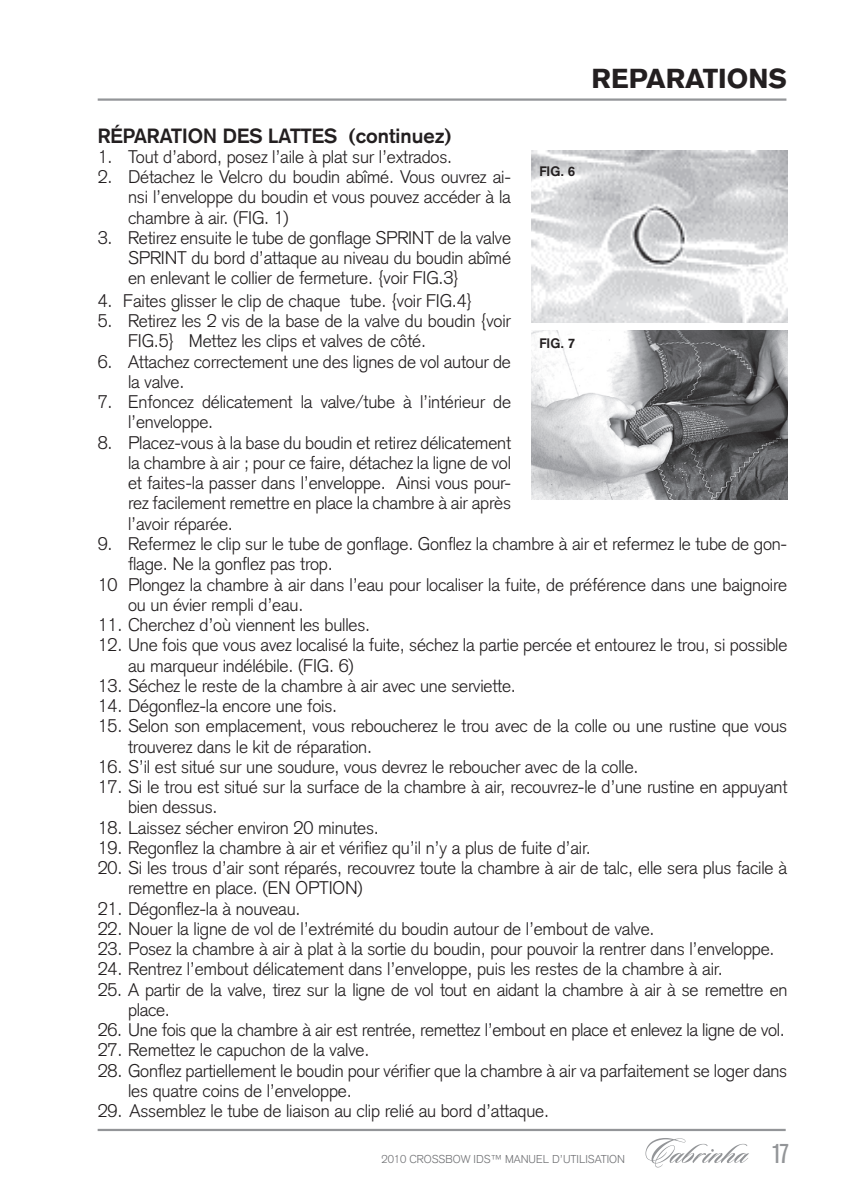
<style>
.page{position:relative;width:849px;height:1193px;background:#fff}
.page>*{position:absolute;margin:0;border:0;box-sizing:border-box;transform-origin:0 0}
.t1{font:900 27px "Akzidenz Grotesk";color:#231f20}
.t2{font:condensed 27px "Akzidenz Grotesk BE";color:#939598}
.t3{font:700 20.25px "Akzidenz Grotesk";color:#231f20}
.t4{font:300 18px/20.2px "Akzidenz Grotesk";letter-spacing:-.01em;color:#231f20}
.t5{font:700 13.5px "Akzidenz Grotesk";color:#231f20}
.t6{font:300 11.25px "Akzidenz Grotesk";color:#717275}
</style>
<div class="page">
<hr style="left:98px;top:1129px;width:687px;height:2px;background:#939598">
<svg style="left:645px;top:1138px;width:103px;height:29px"></svg>
<hr style="left:98px;top:98px;width:688px;height:3px;background:#939598">
<img style="left:531px;top:151px;width:256px;height:171px">
<img style="left:531px;top:330px;width:256px;height:169px">
<h1 class="t1" style="left:591px;top:62px;width:75px">RE PARA</h1>
<h1 class="t1" style="left:702px;top:62px;width:85px">TIONS</h1>
<p class="t3" style="left:98px;top:124px;width:355px">RÉPARATION DES LATTES (continuez)</p>
<p class="t4" style="left:98px;top:147px;width:356px">1. Tout d’abord, posez l’aile à plat sur l’extrados.</p>
<p class="t4" style="left:128px;top:167px;width:384px;text-align:justify;text-indent:-30px">2. Détachez le Velcro du boudin abîmé. Vous ouvrez ai&shy;nsi l’enveloppe du boudin et vous pouvez accéder à la chambre à air. (FIG. 1)</p>
<p class="t4" style="left:128px;top:228px;width:384px;text-align:justify;text-indent:-30px">3. Retirez ensuite le tube de gonflage SPRINT de la valve SPRINT du bord d’attaque au niveau du boudin abîmé en enlevant le collier de fermeture. {voir FIG.3}</p>
<p class="t4" style="left:98px;top:291px;width:376px">4. Faites glisser le clip de chaque tube. {voir FIG.4}</p>
<p class="t4" style="left:128px;top:311px;width:384px;text-indent:-30px">5. Retirez les 2 vis de la base de la valve du boudin {voir<br>FIG.5} Mettez les clips et valves de côté.</p>
<p class="t4" style="left:128px;top:351px;width:384px;text-indent:-30px">6. Attachez correctement une des lignes de vol autour de la valve.</p>
<p class="t4" style="left:128px;top:392px;width:384px;text-indent:-30px">7. Enfoncez délicatement la valve/tube à l’intérieur de l’enveloppe.</p>
<p class="t4" style="left:128px;top:432px;width:384px;text-align:justify;text-indent:-30px">8. Placez-vous à la base du boudin et retirez délicatement la chambre à air ; pour ce faire, détachez la ligne de vol et faites-la passer dans l’enveloppe. Ainsi vous pour&shy;rez facilement remettre en place la chambre à air après l’avoir réparée.</p>
<p class="t4" style="left:98px;top:534px;width:690px">9. Refermez le clip sur le tube de gonflage. Gonflez la chambre à air et refermez le tube de gon-</p>
<p class="t4" style="left:128px;top:554px;width:206px">flage. Ne la gonflez pas trop.</p>
<p class="t4" style="left:98px;top:574px;width:690px">10 Plongez la chambre à air dans l’eau pour localiser la fuite, de préférence dans une baignoire</p>
<p class="t4" style="left:128px;top:594px;width:177px">ou un évier rempli d’eau.</p>
<p class="t4" style="left:98px;top:615px;width:274px">11. Cherchez d’où viennent les bulles.</p>
<p class="t4" style="left:128px;top:635px;width:660px;text-indent:-30px">12. Une fois que vous avez localisé la fuite, séchez la partie percée et entourez le trou, si possible au marqueur indélébile. (FIG. 6)</p>
<p class="t4" style="left:98px;top:675px;width:419px">13. Séchez le reste de la chambre à air avec une serviette.</p>
<p class="t4" style="left:98px;top:696px;width:241px">14. Dégonflez-la encore une fois.</p>
<p class="t4" style="left:128px;top:716px;width:660px;text-indent:-30px">15. Selon son emplacement, vous reboucherez le trou avec de la colle ou une rustine que vous trouverez dans le kit de réparation.</p>
<p class="t4" style="left:98px;top:756px;width:542px">16. S ’il est situé sur une soudure, vous devrez le reboucher avec de la colle.</p>
<p class="t4" style="left:128px;top:777px;width:660px;text-indent:-30px">17. Si le trou est situé sur la surface de la chambre à air, recouvrez-le d’une rustine en appuyant bien dessus.</p>
<p class="t4" style="left:98px;top:817px;width:282px">18. Laissez sécher environ 20 minutes.</p>
<p class="t4" style="left:98px;top:837px;width:494px">19. Regonflez la chambre à air et vérifiez qu’il n’y a plus de fuite d’air.</p>
<p class="t4" style="left:128px;top:858px;width:660px;text-indent:-30px">20. Si les trous d’air sont réparés, recouvrez toute la chambre à air de talc, elle sera plus facile à remettre en place. (EN OPTION)</p>
<p class="t4" style="left:98px;top:898px;width:204px">21. Dégonflez-la à nouveau.</p>
<p class="t4" style="left:98px;top:918px;width:558px">22. Nouer la ligne de vol de l’extrémité du boudin autour de l’embout de valve.</p>
<p class="t4" style="left:98px;top:939px;width:678px">23. Posez la chambre à air à plat à la sortie du boudin, pour pouvoir la rentrer dans l’enveloppe.</p>
<p class="t4" style="left:98px;top:959px;width:626px">24. Rentrez l’embout délicatement dans l’enveloppe, puis les restes de la chambre à air.</p>
<p class="t4" style="left:128px;top:979px;width:660px;text-indent:-30px">25. A partir de la valve, tirez sur la ligne de vol tout en aidant la chambre à air à se remettre en place.</p>
<p class="t4" style="left:98px;top:1020px;width:688px">26. Une fois que la chambre à air est rentrée, remettez l’embout en place et enlevez la ligne de vol.</p>
<p class="t4" style="left:98px;top:1040px;width:273px">27. Remettez le capuchon de la valve.</p>
<p class="t4" style="left:128px;top:1060px;width:660px;text-indent:-30px">28. Gonflez partiellement le boudin pour vérifier que la chambre à air va parfaitement se loger dans les quatre coins de l’enveloppe.</p>
<p class="t4" style="left:98px;top:1101px;width:452px">29. Assemblez le tube de liaison au clip relié au bord d’attaque.</p>
<p class="t5" style="left:539px;top:163px;width:38px">FIG. 6</p>
<p class="t5" style="left:539px;top:335px;width:38px">FIG. 7</p>
<p class="t6" style="left:381px;top:1153px;width:243px">2010 Crossbow IDS™ MANUeL d ’utilisation</p>
<h1 class="t2" style="left:771px;top:1138px;width:19px">17</h1>
</div>
